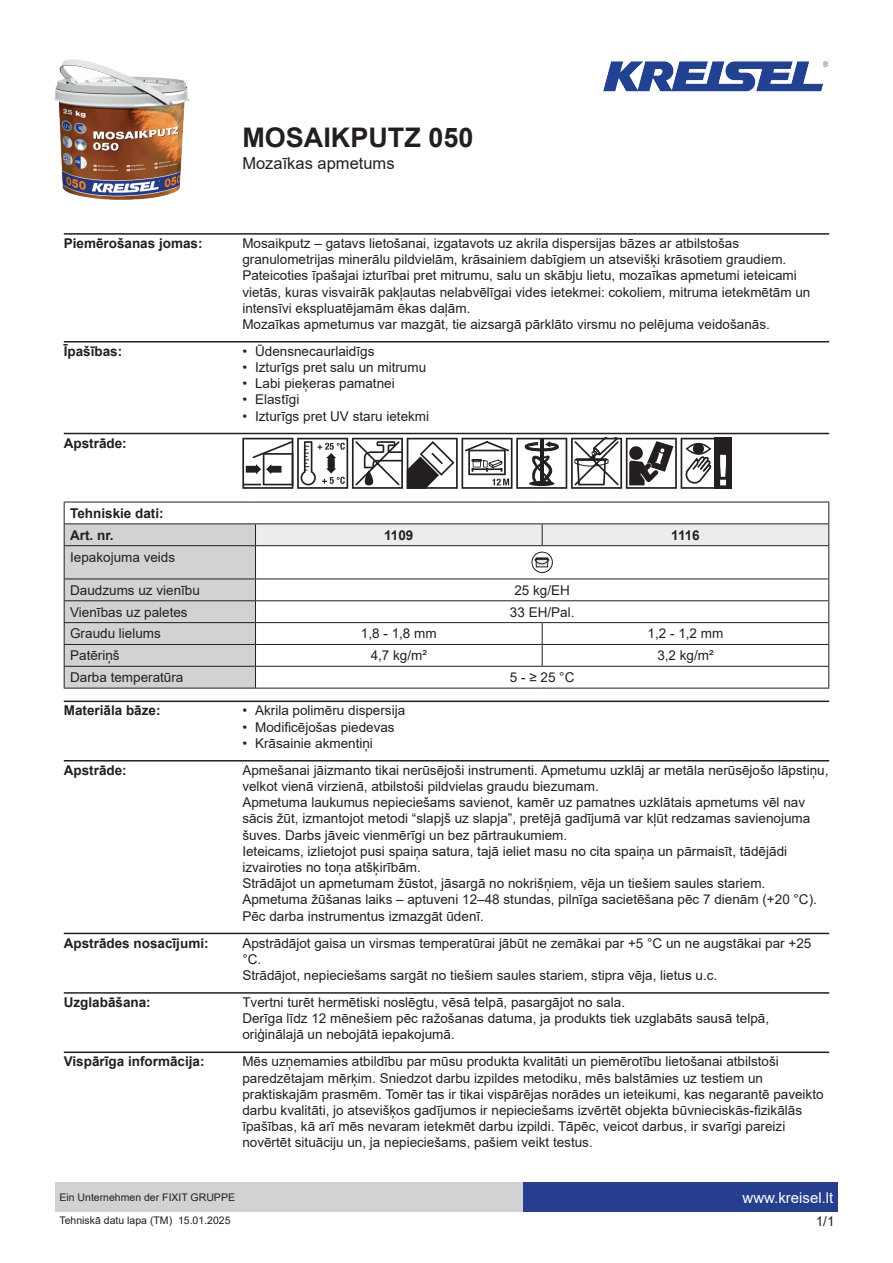
<style>
.page{position:relative;width:893px;height:1263px;background:#fff}
.page>*{position:absolute;margin:0;border:0;box-sizing:border-box;transform-origin:0 0}
.t1{font:700 27px "Arial";color:#231f20}
.t2{font:16.5px "Arial";color:#231f20}
.t3{font:15px "Arial";color:#fff}
.t4{font:13.5px/16.2px "Arial";color:#231f20}
.t5{font:700 13.5px/21.9px "Arial";color:#231f20}
.t6{font:10.5px "Arial";color:#231f20}
</style>
<div class="page">
<img style="left:54px;top:60px;width:134px;height:140px">
<img style="left:603px;top:61px;width:226px;height:31px">
<div style="left:523px;top:1182px;width:315px;height:30px;background:#253f8e"></div>
<div style="left:55px;top:1182px;width:468px;height:30px;background:#d1d2d4"></div>
<hr style="left:64px;top:233px;width:765px;height:2px;background:#231f20">
<hr style="left:64px;top:341px;width:765px;height:1px;background:#231f20">
<hr style="left:64px;top:433px;width:765px;height:1px;background:#231f20">
<svg style="left:242px;top:438px;width:490px;height:51px"></svg>
<hr style="left:64px;top:688px;width:191px;height:1px;background:#231f20">
<hr style="left:255px;top:688px;width:287px;height:1px;background:#231f20">
<hr style="left:542px;top:688px;width:287px;height:1px;background:#231f20">
<svg style="left:64px;top:502px;width:765px;height:186px"></svg>
<hr style="left:64px;top:700px;width:765px;height:2px;background:#231f20">
<hr style="left:64px;top:760px;width:765px;height:1px;background:#231f20">
<hr style="left:64px;top:933px;width:765px;height:1px;background:#231f20">
<hr style="left:64px;top:992px;width:765px;height:2px;background:#231f20">
<hr style="left:64px;top:1051px;width:765px;height:2px;background:#231f20">
<h1 class="t1" style="left:242px;top:119px;width:233px">MOSAIKPUTZ 050</h1>
<p class="t2" style="left:242px;top:152px;width:154px">Mozaīkas apmetums</p>
<p class="t5" style="left:64px;top:232px;width:140px">Piemērošanas jomas:</p>
<p class="t4" style="left:242px;top:235px;width:569px">Mosaikputz – gatavs lietošanai, izgatavots uz akrila dispersijas bāzes ar atbilstošas granulometrijas minerālu pildvielām, krāsainiem dabīgiem un atsevišķi krāsotiem graudiem.<br>Pateicoties īpašajai izturībai pret mitrumu, salu un skābju lietu, mozaīkas apmetumi ieteicami vietās, kuras visvairāk pakļautas nelabvēlīgai vides ietekmei: cokoliem, mitruma ietekmētām un intensīvi ekspluatējamām ēkas daļām.<br>Mozaīkas apmetumus var mazgāt, tie aizsargā pārklāto virsmu no pelējuma veidošanās.</p>
<p class="t5" style="left:64px;top:340px;width:60px">Īpašības:</p>
<p class="t4" style="left:242px;top:343px;width:134px">• Ūdensnecaurlaidīgs</p>
<p class="t4" style="left:242px;top:359px;width:185px">• Izturīgs pret salu un mitrumu</p>
<p class="t4" style="left:242px;top:375px;width:154px">• Labi pieķeras pamatnei</p>
<p class="t4" style="left:242px;top:391px;width:59px">• Elastīgi</p>
<p class="t4" style="left:242px;top:408px;width:188px">• Izturīgs pret UV staru ietekmi</p>
<p class="t5" style="left:64px;top:432px;width:65px">Apstrāde:</p>
<p class="t5" style="left:70px;top:502px;width:95px">Tehniskie dati:<br>Art. nr.</p>
<p class="t5" style="left:384px;top:524px;width:31px">1109</p>
<p class="t5" style="left:671px;top:524px;width:30px">1116</p>
<p class="t4" style="left:70px;top:549px;width:107px">Iepakojuma veids</p>
<p class="t4" style="left:70px;top:582px;width:131px">Daudzums uz vienību</p>
<p class="t4" style="left:514px;top:582px;width:57px">25 kg/EH</p>
<p class="t4" style="left:70px;top:604px;width:119px">Vienības uz paletes</p>
<p class="t4" style="left:510px;top:604px;width:66px">33 EH/Pal.</p>
<p class="t4" style="left:70px;top:625px;width:92px">Graudu lielums</p>
<p class="t4" style="left:361px;top:625px;width:77px">1,8 - 1,8 mm</p>
<p class="t4" style="left:648px;top:625px;width:77px">1,2 - 1,2 mm</p>
<p class="t4" style="left:70px;top:647px;width:51px">Patēriņš</p>
<p class="t4" style="left:371px;top:647px;width:58px">4,7 kg/m²</p>
<p class="t4" style="left:657px;top:647px;width:58px">3,2 kg/m²</p>
<p class="t4" style="left:70px;top:669px;width:115px">Darba temperatūra</p>
<p class="t4" style="left:510px;top:669px;width:66px">5 - ≥ 25 °C</p>
<p class="t5" style="left:64px;top:700px;width:98px">Materiāla bāze:</p>
<p class="t4" style="left:242px;top:702px;width:164px">• Akrila polimēru dispersija</p>
<p class="t4" style="left:242px;top:719px;width:154px">• Modificējošas piedevas</p>
<p class="t4" style="left:242px;top:735px;width:132px">• Krāsainie akmentiņi</p>
<p class="t5" style="left:64px;top:759px;width:65px">Apstrāde:</p>
<p class="t4" style="left:242px;top:762px;width:588px">Apmešanai jāizmanto tikai nerūsējoši instrumenti. Apmetumu uzklāj ar metāla nerūsējošo lāpstiņu, velkot vienā virzienā, atbilstoši pildvielas graudu biezumam.<br>Apmetuma laukumus nepieciešams savienot, kamēr uz pamatnes uzklātais apmetums vēl nav sācis žūt, izmantojot metodi “slapjš uz slapja”, pretējā gadījumā var kļūt redzamas savienojuma šuves. Darbs jāveic vienmērīgi un bez pārtraukumiem.<br>Ieteicams, izlietojot pusi spaiņa satura, tajā ieliet masu no cita spaiņa un pārmaisīt, tādējādi izvairoties no toņa atšķirībām.<br>Strādājot un apmetumam žūstot, jāsargā no nokrišņiem, vēja un tiešiem saules stariem.<br>Apmetuma žūšanas laiks – aptuveni 12–48 stundas, pilnīga sacietēšana pēc 7 dienām (+20 °C).<br>Pēc darba instrumentus izmazgāt ūdenī.</p>
<p class="t5" style="left:64px;top:932px;width:146px">Apstrādes nosacījumi:</p>
<p class="t4" style="left:242px;top:934px;width:570px">Apstrādājot gaisa un virsmas temperatūrai jābūt ne zemākai par +5 °C un ne augstākai par +25 °C.<br>Strādājot, nepieciešams sargāt no tiešiem saules stariem, stipra vēja, lietus u.c.</p>
<p class="t5" style="left:64px;top:991px;width:89px">Uzglabāšana:</p>
<p class="t4" style="left:242px;top:994px;width:528px">Tvertni turēt hermētiski noslēgtu, vēsā telpā, pasargājot no sala.<br>Derīga līdz 12 mēnešiem pēc ražošanas datuma, ja produkts tiek uzglabāts sausā telpā, oriģinālajā un nebojātā iepakojumā.</p>
<p class="t5" style="left:64px;top:1051px;width:142px">Vispārīga informācija:</p>
<p class="t4" style="left:242px;top:1053px;width:583px">Mēs uzņemamies atbildību par mūsu produkta kvalitāti un piemērotību lietošanai atbilstoši paredzētajam mērķim. Sniedzot darbu izpildes metodiku, mēs balstāmies uz testiem un praktiskajām prasmēm. Tomēr tas ir tikai vispārējas norādes un ieteikumi, kas negarantē paveikto darbu kvalitāti, jo atsevišķos gadījumos ir nepieciešams izvērtēt objekta būvnieciskās-fizikālās īpašības, kā arī mēs nevaram ietekmēt darbu izpildi. Tāpēc, veicot darbus, ir svarīgi pareizi novērtēt situāciju un, ja nepieciešams, pašiem veikt testus.</p>
<p class="t6" style="left:60px;top:1190px;width:177px">Ein Unternehmen der FIXIT GRUPPE</p>
<p class="t3" style="left:743px;top:1187px;width:92px">www.kreisel.lt</p>
<p class="t6" style="left:60px;top:1213px;width:173px">Tehniskā datu lapa (TM) 15.01.2025</p>
<p class="t4" style="left:816px;top:1213px;width:20px">1/1</p>
</div>
